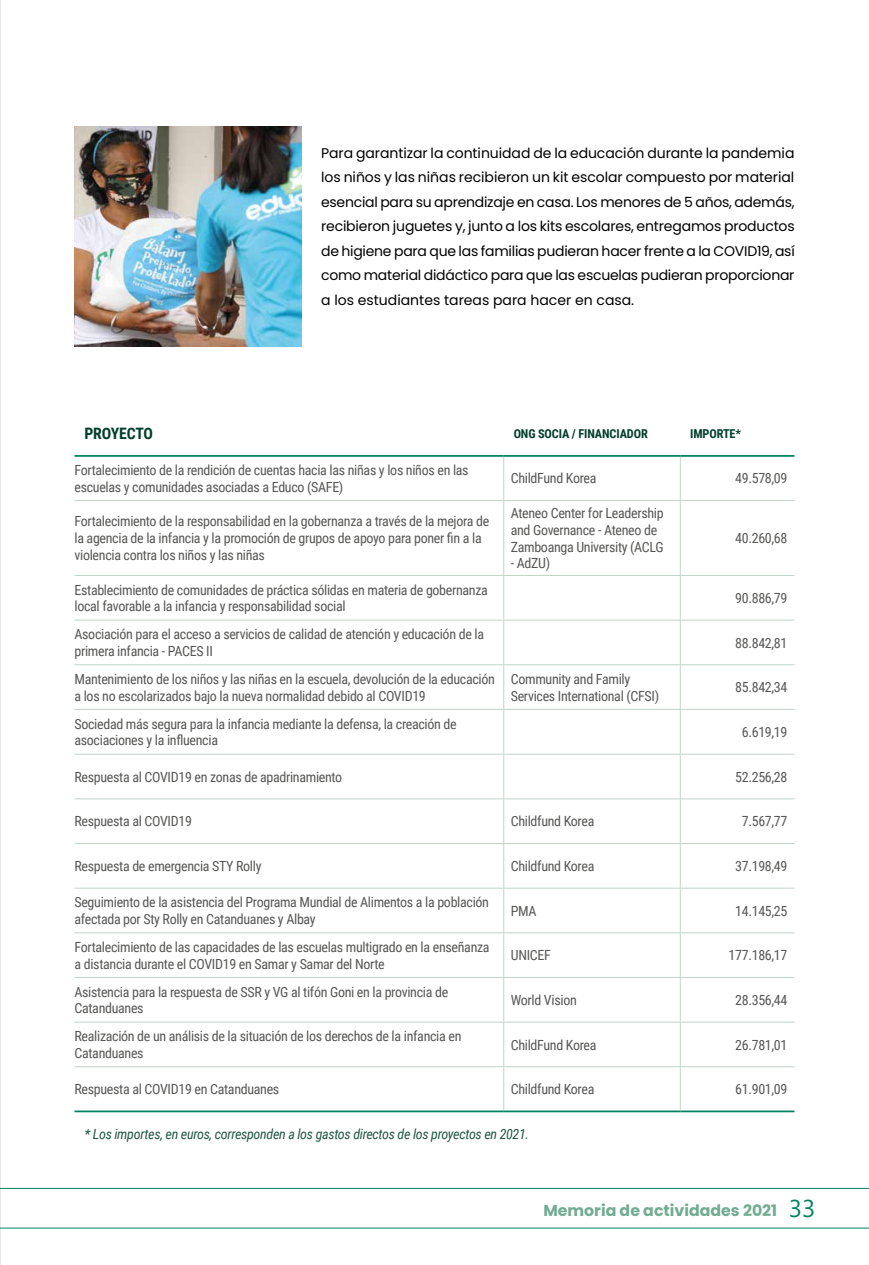
<style>
.page{position:relative;width:869px;height:1265px;background:#fff}
.page>*{position:absolute;margin:0;border:0;box-sizing:border-box;transform-origin:0 0}
.t1{font:700 15.75px "Poppins";color:#72ac91}
.t2{font:700 15.75px "Roboto Condensed";letter-spacing:-.01em;color:#003e2c}
.t3{font:14px/16.8px "Roboto Condensed";letter-spacing:-.025em;color:#575756}
.t4{font:14px/24.5px "Poppins";color:#000;text-align:justify}
.t5{font:italic 14px "Roboto Condensed";letter-spacing:-.025em;color:#225747}
.t6{font:700 12.25px "Roboto Condensed";letter-spacing:-.01em;color:#003e2c}
.s1{font-family:"Segoe";font-weight:400;font-size:24.5px;color:#008360}
</style>
<div class="page">
<hr style="left:0;top:0;width:1px;height:1265px;background:#e9e9e5">
<svg style="left:74px;top:457px;width:720px;height:656px"></svg>
<hr style="left:503px;top:457px;width:1px;height:43px;background:#c0d5c8">
<hr style="left:679px;top:457px;width:1px;height:43px;background:#c0d5c8">
<hr style="left:74px;top:500px;width:429px;height:1px;background:#c0d5c8">
<hr style="left:503px;top:500px;width:177px;height:1px;background:#c0d5c8">
<hr style="left:503px;top:501px;width:1px;height:74px;background:#c0d5c8">
<hr style="left:680px;top:500px;width:114px;height:1px;background:#c0d5c8">
<hr style="left:679px;top:501px;width:1px;height:74px;background:#c0d5c8">
<hr style="left:74px;top:575px;width:429px;height:1px;background:#c0d5c8">
<hr style="left:503px;top:575px;width:177px;height:1px;background:#c0d5c8">
<hr style="left:503px;top:576px;width:1px;height:44px;background:#c0d5c8">
<hr style="left:680px;top:575px;width:114px;height:1px;background:#c0d5c8">
<hr style="left:679px;top:576px;width:1px;height:44px;background:#c0d5c8">
<hr style="left:74px;top:620px;width:429px;height:1px;background:#c0d5c8">
<hr style="left:503px;top:620px;width:177px;height:1px;background:#c0d5c8">
<hr style="left:503px;top:621px;width:1px;height:43px;background:#c0d5c8">
<hr style="left:680px;top:620px;width:114px;height:1px;background:#c0d5c8">
<hr style="left:679px;top:621px;width:1px;height:43px;background:#c0d5c8">
<hr style="left:74px;top:664px;width:429px;height:1px;background:#c0d5c8">
<hr style="left:503px;top:664px;width:177px;height:1px;background:#c0d5c8">
<hr style="left:503px;top:665px;width:1px;height:44px;background:#c0d5c8">
<hr style="left:680px;top:664px;width:114px;height:1px;background:#c0d5c8">
<hr style="left:679px;top:665px;width:1px;height:44px;background:#c0d5c8">
<hr style="left:74px;top:709px;width:429px;height:1px;background:#c0d5c8">
<hr style="left:503px;top:709px;width:177px;height:1px;background:#c0d5c8">
<hr style="left:503px;top:710px;width:1px;height:44px;background:#c0d5c8">
<hr style="left:680px;top:709px;width:114px;height:1px;background:#c0d5c8">
<hr style="left:679px;top:710px;width:1px;height:44px;background:#c0d5c8">
<hr style="left:74px;top:754px;width:429px;height:1px;background:#c0d5c8">
<hr style="left:503px;top:754px;width:177px;height:1px;background:#c0d5c8">
<hr style="left:503px;top:755px;width:1px;height:43px;background:#c0d5c8">
<hr style="left:680px;top:754px;width:114px;height:1px;background:#c0d5c8">
<hr style="left:679px;top:755px;width:1px;height:43px;background:#c0d5c8">
<hr style="left:74px;top:798px;width:429px;height:1px;background:#c0d5c8">
<hr style="left:503px;top:798px;width:177px;height:1px;background:#c0d5c8">
<hr style="left:503px;top:799px;width:1px;height:44px;background:#c0d5c8">
<hr style="left:680px;top:798px;width:114px;height:1px;background:#c0d5c8">
<hr style="left:679px;top:799px;width:1px;height:44px;background:#c0d5c8">
<hr style="left:74px;top:843px;width:429px;height:1px;background:#c0d5c8">
<hr style="left:503px;top:843px;width:177px;height:1px;background:#c0d5c8">
<hr style="left:503px;top:844px;width:1px;height:44px;background:#c0d5c8">
<hr style="left:680px;top:843px;width:114px;height:1px;background:#c0d5c8">
<hr style="left:679px;top:844px;width:1px;height:44px;background:#c0d5c8">
<hr style="left:74px;top:888px;width:429px;height:1px;background:#c0d5c8">
<hr style="left:503px;top:888px;width:177px;height:1px;background:#c0d5c8">
<hr style="left:503px;top:889px;width:1px;height:43px;background:#c0d5c8">
<hr style="left:680px;top:888px;width:114px;height:1px;background:#c0d5c8">
<hr style="left:679px;top:889px;width:1px;height:43px;background:#c0d5c8">
<hr style="left:74px;top:932px;width:429px;height:1px;background:#c0d5c8">
<hr style="left:503px;top:932px;width:177px;height:1px;background:#c0d5c8">
<hr style="left:503px;top:933px;width:1px;height:44px;background:#c0d5c8">
<hr style="left:680px;top:932px;width:114px;height:1px;background:#c0d5c8">
<hr style="left:679px;top:933px;width:1px;height:44px;background:#c0d5c8">
<hr style="left:74px;top:977px;width:429px;height:1px;background:#c0d5c8">
<hr style="left:503px;top:977px;width:177px;height:1px;background:#c0d5c8">
<hr style="left:503px;top:978px;width:1px;height:44px;background:#c0d5c8">
<hr style="left:680px;top:977px;width:114px;height:1px;background:#c0d5c8">
<hr style="left:679px;top:978px;width:1px;height:44px;background:#c0d5c8">
<hr style="left:74px;top:1022px;width:429px;height:1px;background:#c0d5c8">
<hr style="left:503px;top:1022px;width:177px;height:1px;background:#c0d5c8">
<hr style="left:503px;top:1023px;width:1px;height:43px;background:#c0d5c8">
<hr style="left:680px;top:1022px;width:114px;height:1px;background:#c0d5c8">
<hr style="left:679px;top:1023px;width:1px;height:43px;background:#c0d5c8">
<hr style="left:74px;top:1066px;width:429px;height:1px;background:#c0d5c8">
<hr style="left:503px;top:1066px;width:177px;height:1px;background:#c0d5c8">
<hr style="left:503px;top:1067px;width:1px;height:44px;background:#c0d5c8">
<hr style="left:680px;top:1066px;width:114px;height:1px;background:#c0d5c8">
<hr style="left:679px;top:1067px;width:1px;height:44px;background:#c0d5c8">
<hr style="left:74px;top:455px;width:429px;height:2px;background:#008360">
<hr style="left:503px;top:455px;width:177px;height:2px;background:#008360">
<hr style="left:680px;top:455px;width:114px;height:2px;background:#008360">
<hr style="left:74px;top:1111px;width:429px;height:1px;background:#008360">
<hr style="left:503px;top:1111px;width:177px;height:1px;background:#008360">
<hr style="left:680px;top:1111px;width:114px;height:1px;background:#008360">
<img style="left:74px;top:126px;width:227px;height:221px">
<hr style="left:0;top:1228px;width:868px;height:1px;background:#008360">
<hr style="left:0;top:1188px;width:868px;height:1px;background:#008360">
<p class="t4" style="left:321px;top:140px;width:475px">Para garantizar la continuidad de la educación durante la pandemia los niños y las niñas recibieron un kit escolar compuesto por material esencial para su aprendizaje en casa. Los menores de 5 años, además, recibieron juguetes y, junto a los kits escolares, entregamos productos de higiene para que las familias pudieran hacer frente a la COVID19, así como material didáctico para que las escuelas pudieran proporcionar a los estudiantes tareas para hacer en casa.</p>
<p class="t2" style="left:84px;top:423px;width:70px">PROYECTO</p>
<p class="t6" style="left:513px;top:425px;width:135px">ONG SOCIA / FINANCIADOR</p>
<p class="t6" style="left:690px;top:425px;width:52px">IMPORTE*</p>
<p class="t3" style="left:74px;top:461px;width:395px">Fortalecimiento de la rendición de cuentas hacia las niñas y los niños en las escuelas y comunidades asociadas a Educo (SAFE)</p>
<p class="t3" style="left:510px;top:470px;width:87px">ChildFund Korea</p>
<p class="t3" style="left:734px;top:470px;width:54px">49.578,09</p>
<p class="t3" style="left:74px;top:513px;width:416px">Fortalecimiento de la responsabilidad en la gobernanza a través de la mejora de la agencia de la infancia y la promoción de grupos de apoyo para poner fin a la violencia contra los niños y las niñas</p>
<p class="t3" style="left:510px;top:504px;width:154px">Ateneo Center for Leadership and Governance - Ateneo de<br>Zamboanga University (ACLG</p>
<p class="t3" style="left:734px;top:529px;width:54px">40.260,68</p>
<p class="t3" style="left:510px;top:555px;width:41px">- AdZU)</p>
<p class="t3" style="left:74px;top:581px;width:415px">Establecimiento de comunidades de práctica sólidas en materia de gobernanza local favorable a la infancia y responsabilidad social</p>
<p class="t3" style="left:734px;top:589px;width:54px">90.886,79</p>
<p class="t3" style="left:74px;top:625px;width:411px">Asociación para el acceso a servicios de calidad de atención y educación de la primera infancia - PACES II</p>
<p class="t3" style="left:734px;top:634px;width:54px">88.842,81</p>
<p class="t3" style="left:74px;top:670px;width:422px">Mantenimiento de los niños y las niñas en la escuela, devolución de la educación a los no escolarizados bajo la nueva normalidad debido al COVID19</p>
<p class="t3" style="left:510px;top:670px;width:150px">Community and Family<br>Services International (CFSI)</p>
<p class="t3" style="left:734px;top:678px;width:54px">85.842,34</p>
<p class="t3" style="left:74px;top:715px;width:383px">Sociedad más segura para la infancia mediante la defensa, la creación de asociaciones y la influencia</p>
<p class="t3" style="left:741px;top:723px;width:47px">6.619,19</p>
<p class="t3" style="left:74px;top:768px;width:269px">Respuesta al COVID19 en zonas de apadrinamiento</p>
<p class="t3" style="left:734px;top:768px;width:54px">52.256,28</p>
<p class="t3" style="left:74px;top:813px;width:119px">Respuesta al COVID19</p>
<p class="t3" style="left:510px;top:813px;width:85px">Childfund Korea</p>
<p class="t3" style="left:741px;top:813px;width:47px">7.567,77</p>
<p class="t3" style="left:74px;top:857px;width:188px">Respuesta de emergencia STY Rolly</p>
<p class="t3" style="left:510px;top:857px;width:85px">Childfund Korea</p>
<p class="t3" style="left:734px;top:857px;width:54px">37.198,49</p>
<p class="t3" style="left:74px;top:893px;width:416px">Seguimiento de la asistencia del Programa Mundial de Alimentos a la población afectada por Sty Rolly en Catanduanes y Albay</p>
<p class="t3" style="left:510px;top:902px;width:27px">PMA</p>
<p class="t3" style="left:734px;top:902px;width:54px">14.145,25</p>
<p class="t3" style="left:74px;top:938px;width:416px">Fortalecimiento de las capacidades de las escuelas multigrado en la enseñanza a distancia durante el COVID19 en Samar y Samar del Norte</p>
<p class="t3" style="left:510px;top:946px;width:42px">UNICEF</p>
<p class="t3" style="left:728px;top:946px;width:60px">177.186,17</p>
<p class="t3" style="left:74px;top:983px;width:375px">Asistencia para la respuesta de SSR y VG al tifón Goni en la provincia de<br>Catanduanes</p>
<p class="t3" style="left:510px;top:991px;width:67px">World Vision</p>
<p class="t3" style="left:734px;top:991px;width:54px">28.356,44</p>
<p class="t3" style="left:74px;top:1027px;width:388px">Realización de un análisis de la situación de los derechos de la infancia en<br>Catanduanes</p>
<p class="t3" style="left:510px;top:1036px;width:87px">ChildFund Korea</p>
<p class="t3" style="left:734px;top:1036px;width:54px">26.781,01</p>
<p class="t3" style="left:74px;top:1080px;width:206px">Respuesta al COVID19 en Catanduanes</p>
<p class="t3" style="left:510px;top:1080px;width:85px">Childfund Korea</p>
<p class="t3" style="left:734px;top:1080px;width:54px">61.901,09</p>
<p class="t5" style="left:84px;top:1124px;width:446px">* Los importes, en euros, corresponden a los gastos directos de los proyectos en 2021.</p>
<p class="t1" style="left:543px;top:1201px;width:273px">Memoria de actividades 2021 <span class="s1">33</span></p>
</div>
